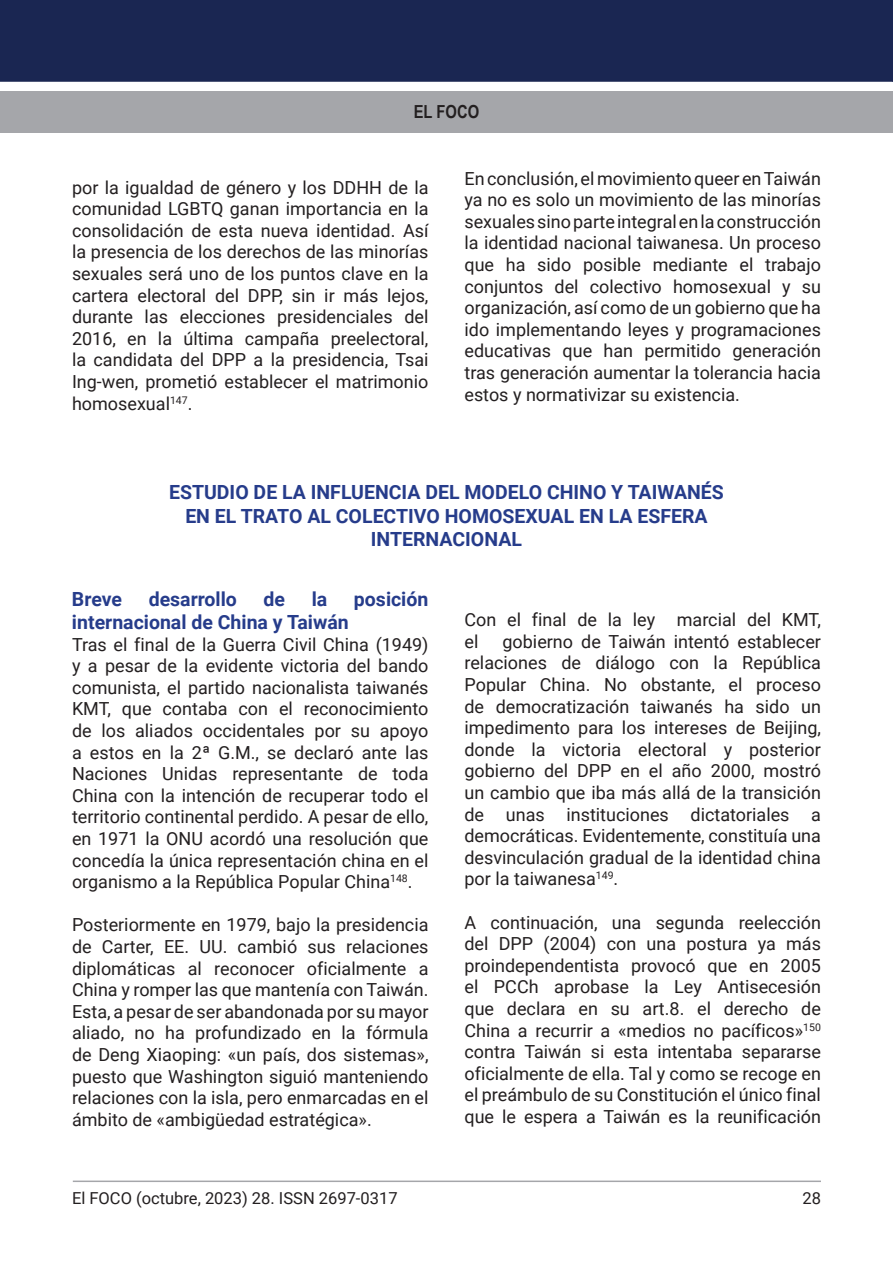
<style>
.page{position:relative;width:893px;height:1263px;background:#fff}
.page>*{position:absolute;margin:0;border:0;box-sizing:border-box;transform-origin:0 0}
.t1{font:700 19.5px/23.4px "Roboto";color:#263c8b;text-align:center}
.t2{font:18px/21.6px "Roboto";color:#231f20;text-align:justify}
.t3{font:700 18px "Arial Narrow";color:#231f20}
.t4{font:16.5px "Roboto";color:#231f20}
</style>
<div class="page">
<div style="left:0;top:0;width:892px;height:82px;background:#1a2652"></div>
<svg style="left:892px;top:0;width:1px;height:82px"></svg>
<div style="left:0;top:91px;width:893px;height:41px;background:#a5a6aa"></div>
<hr style="left:73px;top:1180px;width:748px;height:2px;background:#a5a6aa">
<p class="t3" style="left:414px;top:98px;width:67px">EL FOCO</p>
<p class="t2" style="left:72px;top:176px;width:358px">por la igualdad de género y los DDHH de la comunidad LGBTQ ganan importancia en la consolidación de esta nueva identidad. Así la presencia de los derechos de las minorías sexuales será uno de los puntos clave en la cartera electoral del DPP, sin ir más lejos, durante las elecciones presidenciales del 2016, en la última campaña preelectoral, la candidata del DPP a la presidencia, Tsai Ing-wen, prometió establecer el matrimonio homosexual<sup>147</sup>.</p>
<p class="t2" style="left:464px;top:167px;width:358px">En conclusión, el movimiento queer en Taiwán ya no es solo un movimiento de las minorías sexuales sino parte integral en la construcción la identidad nacional taiwanesa. Un proceso que ha sido posible mediante el trabajo conjuntos del colectivo homosexual y su organización, así como de un gobierno que ha ido implementando leyes y programaciones educativas que han permitido generación tras generación aumentar la tolerancia hacia estos y normativizar su existencia.</p>
<p class="t1" style="left:169px;top:480px;width:556px">ESTUDIO DE LA INFLUENCIA DEL MODELO CHINO Y TAIWANÉS<br>EN EL TRATO AL COLECTIVO HOMOSEXUAL EN LA ESFERA<br>INTERNACIONAL</p>
<p class="t1" style="left:72px;top:586px;width:52px">Breve</p>
<p class="t1" style="left:149px;top:586px;width:90px">desarrollo</p>
<p class="t1" style="left:264px;top:586px;width:23px">de</p>
<p class="t1" style="left:312px;top:586px;width:17px">la</p>
<p class="t1" style="left:354px;top:586px;width:76px">posición</p>
<p class="t1" style="left:72px;top:610px;width:278px">internacional de China y Taiwán</p>
<p class="t2" style="left:72px;top:633px;width:358px">Tras el final de la Guerra Civil China (1949) y a pesar de la evidente victoria del bando comunista, el partido nacionalista taiwanés KMT, que contaba con el reconocimiento de los aliados occidentales por su apoyo a estos en la 2ª G.M., se declaró ante las Naciones Unidas representante de toda China con la intención de recuperar todo el territorio continental perdido. A pesar de ello, en 1971 la ONU acordó una resolución que concedía la única representación china en el organismo a la República Popular China<sup>148</sup>.</p>
<p class="t2" style="left:72px;top:913px;width:358px">Posteriormente en 1979, bajo la presidencia de Carter, EE. UU. cambió sus relaciones diplomáticas al reconocer oficialmente a China y romper las que mantenía con Taiwán.<br>Esta, a pesar de ser abandonada por su mayor aliado, no ha profundizado en la fórmula de Deng Xiaoping: «un país, dos sistemas», puesto que Washington siguió manteniendo relaciones con la isla, pero enmarcadas en el ámbito de «ambigüedad estratégica».</p>
<p class="t2" style="left:464px;top:608px;width:358px">Con el final de la ley marcial del KMT, el</p>
<p class="t2" style="left:464px;top:630px;width:358px;text-indent:38px">gobierno de Taiwán intentó establecer relaciones de diálogo con la República Popular China. No obstante, el proceso de democratización taiwanés ha sido un impedimento para los intereses de Beijing, donde la victoria electoral y posterior gobierno del DPP en el año 2000, mostró un cambio que iba más allá de la transición de unas instituciones dictatoriales a democráticas. Evidentemente, constituía una desvinculación gradual de la identidad china por la taiwanesa<sup>149</sup>.</p>
<p class="t2" style="left:464px;top:911px;width:358px">A continuación, una segunda reelección del DPP (2004) con una postura ya más proindependentista provocó que en 2005 el PCCh aprobase la Ley Antisecesión que declara en su art.8. el derecho de China a recurrir a «medios no pacíficos»<sup>150 </sup>contra Taiwán si esta intentaba separarse oficialmente de ella. Tal y como se recoge en el preámbulo de su Constitución el único final que le espera a Taiwán es la reunificación</p>
<p class="t4" style="left:72px;top:1186px;width:327px">El FOCO (octubre, 2023) 28. ISSN 2697-0317</p>
<p class="t4" style="left:802px;top:1186px;width:20px">28</p>
</div>
